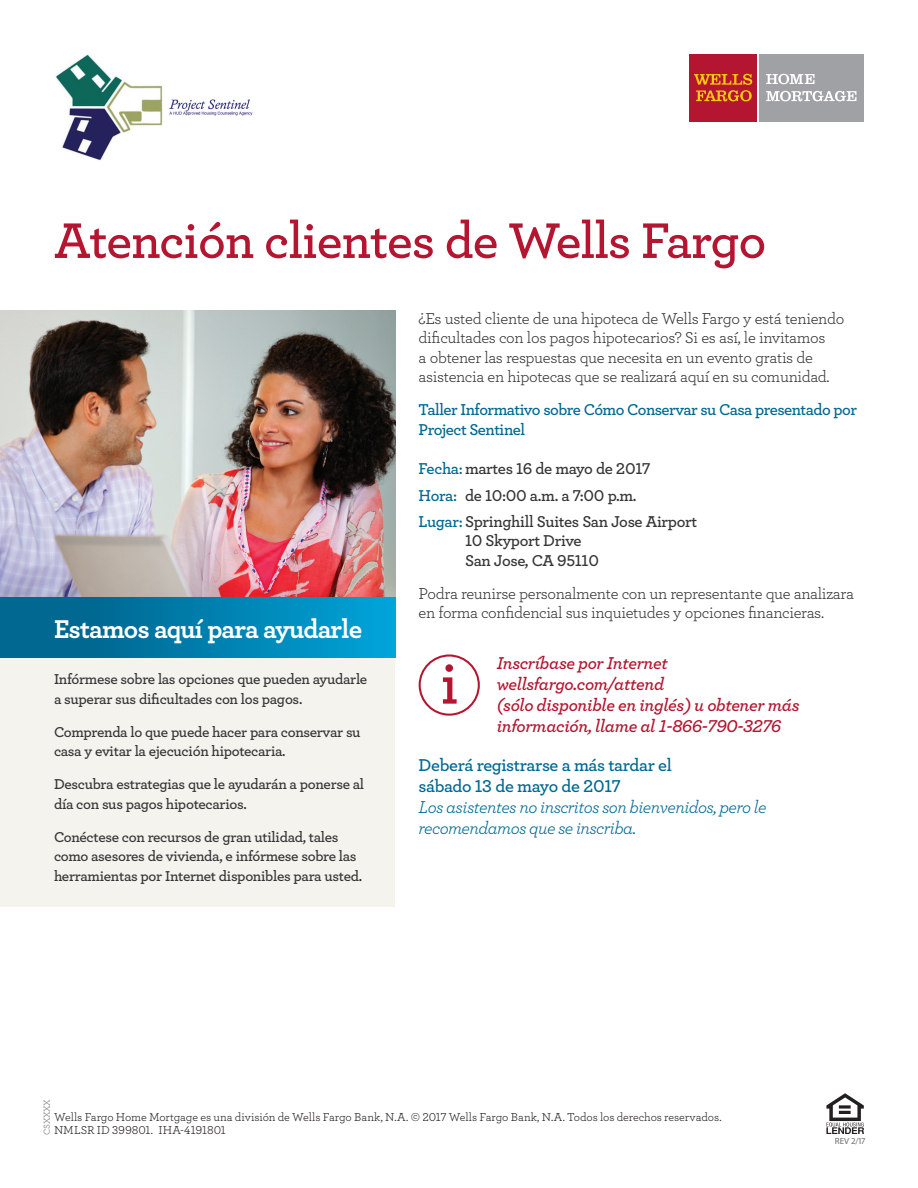
<style>
.page{position:relative;width:918px;height:1188px;background:#fff}
.page>*{position:absolute;margin:0;border:0;box-sizing:border-box;transform-origin:0 0}
.t1{font:600 52.5px "Archer";letter-spacing:-.02em;color:#b41530}
.t2{font:700 27px "Archer";letter-spacing:-.03em;color:#fff}
.t3{font:italic 600 18px/21px "Archer";letter-spacing:-.02em;color:#b41530}
.t4{font:italic 18px/21px "Archer";letter-spacing:-.03em;color:#006891}
.t5{font:600 18px/21.6px "Archer";letter-spacing:-.02em;color:#006891}
.t6{font:16.5px/19.5px "Archer";letter-spacing:-.02em;color:#363536}
.t7{font:600 16.5px/26.2px "Archer";letter-spacing:-.02em;color:#363536}
.t8{font:600 16.5px/19.5px "Archer";letter-spacing:-.03em;color:#006891}
.t9{font:600 15px/19.5px "Archer";letter-spacing:-.02em;color:#363536}
.t10{font:12px/13.5px "Archer";letter-spacing:-.005em;color:#231f20}
.t11{font:9px "Myriad Pro";color:#6c6d70}
.t12{font:9px "Archer";letter-spacing:-.04em;color:#6c6d70}
.s1{color:#231f20}
.s2{color:#006891}
</style>
<div class="page">
<div style="left:0;top:645px;width:395px;height:262px;background:#f4f3ee"></div>
<img style="left:0;top:310px;width:395px;height:288px">
<div style="left:0;top:598px;width:395px;height:60px;background:linear-gradient(to right,#005d84,#00a1d6)"></div>
<div style="left:690px;top:54px;width:67px;height:67px;background:#b41530"></div>
<svg style="left:694px;top:74px;width:58px;height:27px"></svg>
<div style="left:760px;top:54px;width:104px;height:67px;background:#a0a1a5"></div>
<svg style="left:766px;top:74px;width:49px;height:10px"></svg>
<svg style="left:766px;top:91px;width:90px;height:10px"></svg>
<svg style="left:826px;top:1093px;width:38px;height:41px"></svg>
<svg style="left:419px;top:654px;width:61px;height:62px"></svg>
<img style="left:56px;top:54px;width:197px;height:106px">
<h1 class="t1" style="left:54px;top:201px;width:714px">Atención clientes de Wells Fargo</h1>
<h2 class="t2" style="left:54px;top:607px;width:310px">Estamos aquí para ayudarle</h2>
<p class="t9" style="left:54px;top:669px;width:315px">Infórmese sobre las opciones que pueden ayudarle a superar sus dificultades con los pagos.</p>
<p class="t9" style="left:54px;top:721px;width:308px">Comprenda lo que puede hacer para conservar su casa y evitar la ejecución hipotecaria.</p>
<p class="t9" style="left:54px;top:774px;width:312px">Descubra estrategias que le ayudarán a ponerse al día con sus pagos hipotecarios.</p>
<p class="t9" style="left:54px;top:826px;width:310px">Conéctese con recursos de gran utilidad, tales como asesores de vivienda, e infórmese sobre las herramientas por Internet disponibles para usted<span class="s1">.</span></p>
<p class="t6" style="left:419px;top:308px;width:427px">¿Es usted cliente de una hipoteca de Wells Fargo y está teniendo dificultades con los pagos hipotecarios? Si es así, le invitamos<br>a obtener las respuestas que necesita en un evento gratis de asistencia en hipotecas que se realizará aquí en su comunidad.</p>
<p class="t8" style="left:419px;top:399px;width:440px">Taller Informativo sobre Cómo Conservar su Casa presentado por<br>Project Sentinel</p>
<p class="t7" style="left:419px;top:455px;width:280px"><span class="s2">Fecha:</span> martes 16 de mayo de 2017<br><span class="s2">Hora:</span> de 10:00 a.m. a 7:00 p.m.<br><span class="s2">Lugar:</span> Springhill Suites San Jose Airport</p>
<p class="t7" style="left:465px;top:530px;width:135px;line-height:19.5px">10 Skyport Drive<br>San Jose, CA 95110</p>
<p class="t6" style="left:419px;top:583px;width:437px">Podra reunirse personalmente con un representante que analizara en forma confidencial sus inquietudes y opciones financieras.</p>
<p class="t3" style="left:497px;top:651px;width:304px">Inscríbase por Internet wellsfargo.com/attend<br>(sólo disponible en inglés) u obtener más información, llame al 1-866-790-3276</p>
<p class="t5" style="left:419px;top:753px;width:255px">Deberá registrarse a más tardar el sábado 13 de mayo de 2017</p>
<p class="t4" style="left:419px;top:796px;width:349px">Los asistentes no inscritos son bienvenidos, pero le recomendamos que se inscriba.</p>
<p class="t12" style="left:41px;top:1135px;width:37px;rotate:-90deg">CSXXXX</p>
<p class="t10" style="left:54px;top:1109px;width:669px">Wells Fargo Home Mortgage es una división de Wells Fargo Bank, N.A. © 2017 Wells Fargo Bank, N.A. Todos los derechos reservados.<br>NMLSR ID 399801. IHA-4191801</p>
<p class="t11" style="left:835px;top:1136px;width:32px">REV 2/17</p>
</div>
